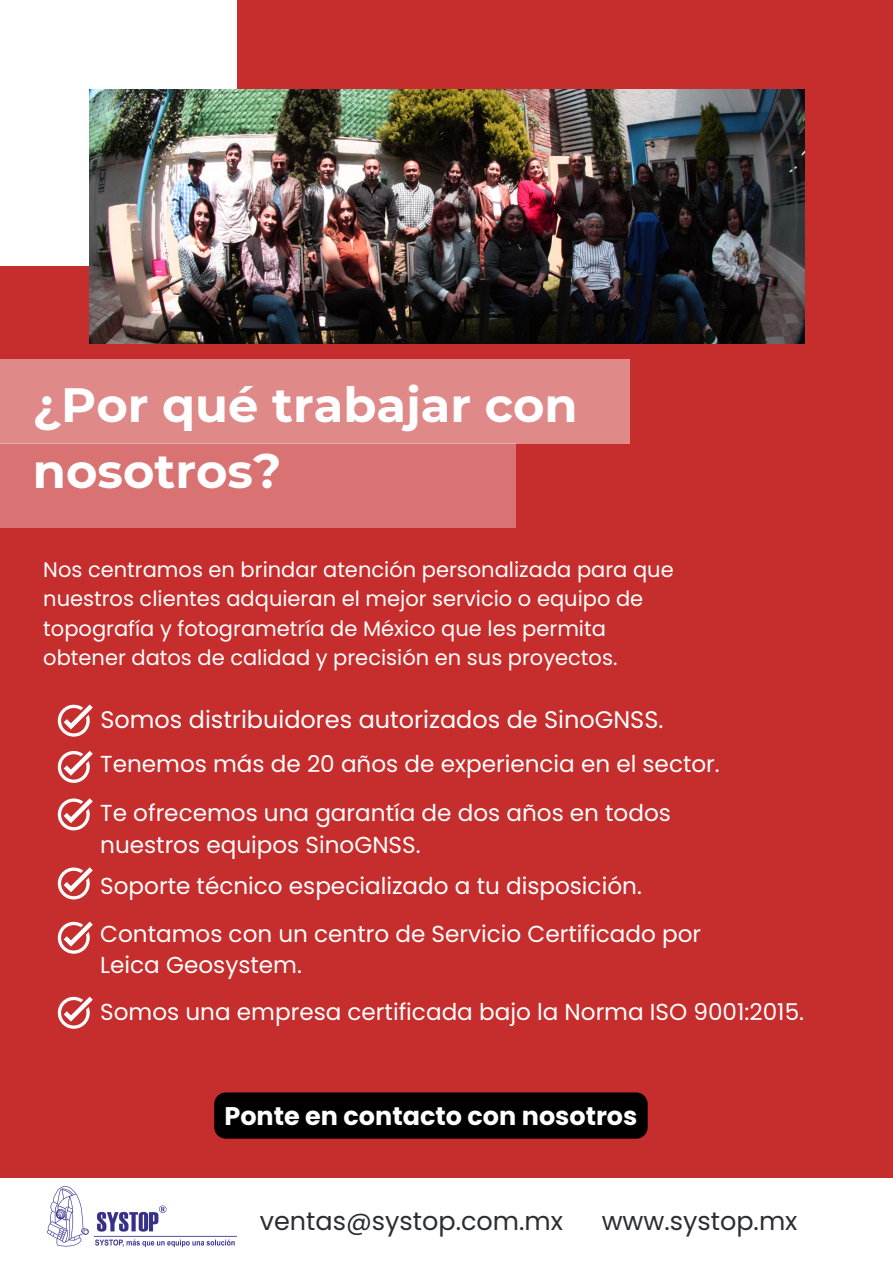
<style>
.page{position:relative;width:893px;height:1264px;background:#fff}
.page>*{position:absolute;margin:0;border:0;box-sizing:border-box;transform-origin:0 0}
.t1{font:700 48px/66.3px "Montserrat";color:#fff}
.t2{font:25.5px "Poppins";color:#2c2d30}
.t3{font:700 25.5px "Poppins";color:#fff}
.t4{font:24px "Poppins";color:#fff}
.t5{font:23.1px/31.2px "Poppins";color:#fff}
.t6{font:21px/29.2px "Poppins";color:#fff}
</style>
<div class="page">
<div style="left:0;top:0;width:892px;height:1263px;background:#c62d2d"></div>
<div style="left:0;top:0;width:236px;height:265px;background:#fff"></div>
<img style="left:89px;top:89px;width:715px;height:255px">
<div style="left:0;top:359px;width:629px;height:85px;background:#df8989"></div>
<div style="left:0;top:443px;width:515px;height:85px;background:#d97373"></div>
<svg style="left:58px;top:704px;width:35px;height:32px"></svg>
<svg style="left:58px;top:750px;width:35px;height:33px"></svg>
<svg style="left:58px;top:798px;width:35px;height:32px"></svg>
<svg style="left:58px;top:867px;width:35px;height:32px"></svg>
<svg style="left:58px;top:921px;width:35px;height:32px"></svg>
<svg style="left:58px;top:996px;width:35px;height:32px"></svg>
<div style="left:0;top:1177px;width:892px;height:86px;background:#fff"></div>
<div style="left:214px;top:1092px;width:433px;height:46px;background:#000"></div>
<img style="left:47px;top:1186px;width:189px;height:61px">
<p class="t1" style="left:33px;top:372px;width:546px">¿Por qué trabajar con nosotros?</p>
<p class="t6" style="left:43px;top:555px;width:632px">Nos centramos en brindar atención personalizada para que nuestros clientes adquieran el mejor servicio o equipo de topografía y fotogrametría de México que les permita obtener datos de calidad y precisión en sus proyectos.</p>
<p class="t4" style="left:100px;top:703px;width:564px">Somos distribuidores autorizados de SinoGNSS.</p>
<p class="t5" style="left:100px;top:748px;width:621px">Tenemos más de 20 años de experiencia en el sector.</p>
<p class="t5" style="left:100px;top:797px;width:572px">Te ofrecemos una garantía de dos años en todos nuestros equipos SinoGNSS.</p>
<p class="t5" style="left:100px;top:870px;width:543px">Soporte técnico especializado a tu disposición.</p>
<p class="t5" style="left:100px;top:918px;width:602px">Contamos con un centro de Servicio Certificado por<br>Leica Geosystem.</p>
<p class="t5" style="left:100px;top:996px;width:705px">Somos una empresa certificada bajo la Norma ISO 9001:2015.</p>
<p class="t3" style="left:224px;top:1097px;width:414px">Ponte en contacto con nosotros</p>
<p class="t2" style="left:260px;top:1202px;width:305px">ventas@systop.com.mx</p>
<p class="t2" style="left:601px;top:1202px;width:197px">www.systop.mx</p>
</div>
